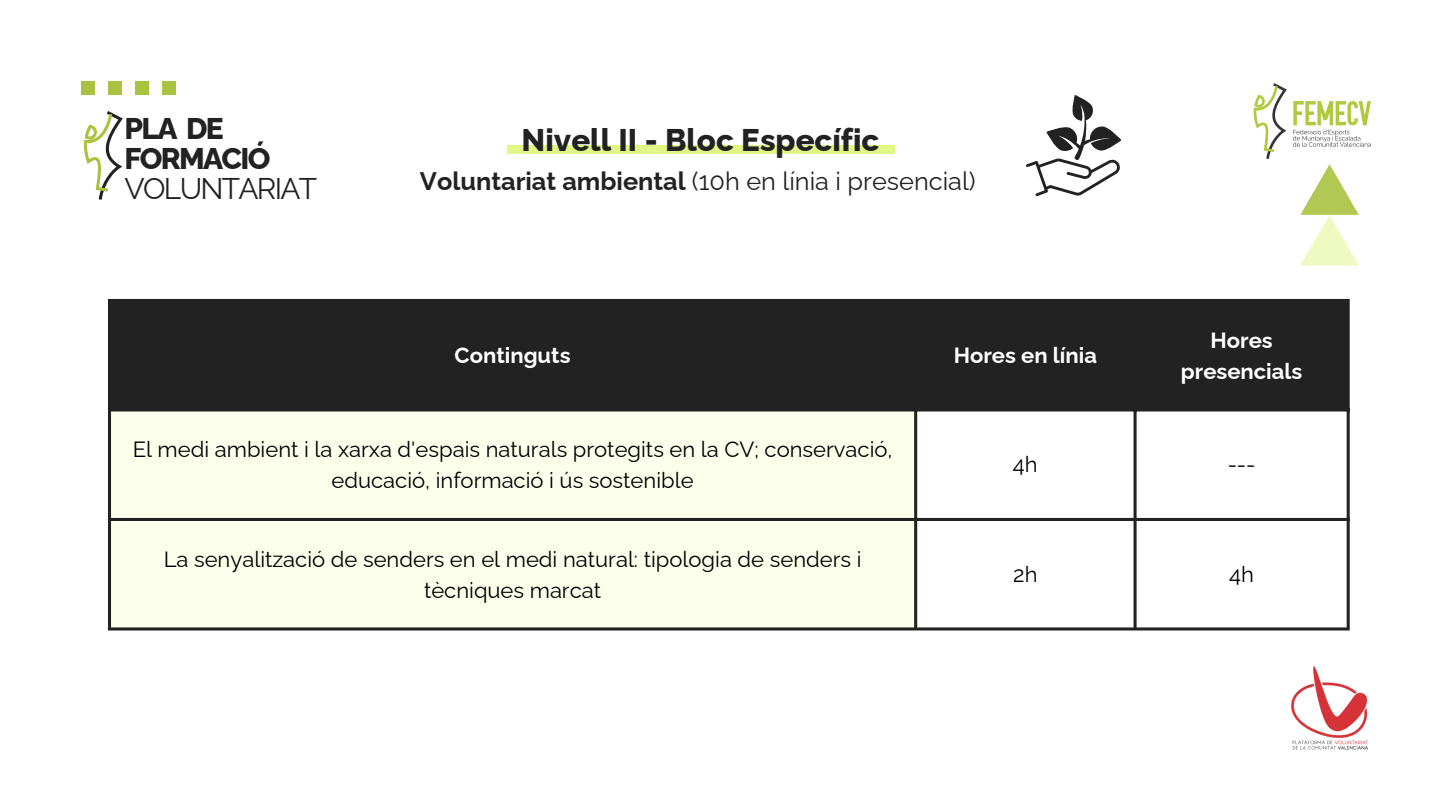
<style>
.page{position:relative;width:1440px;height:810px;background:#fff}
.page>*{position:absolute;margin:0;border:0;box-sizing:border-box;transform-origin:0 0}
.t1{font:800 31.3px "Raleway";color:#232222}
.t2{font:800 29.9px/29.8px "Raleway";letter-spacing:-.06em;color:#232222}
.t3{font:25.3px "Raleway";color:#232222}
.t4{font:22px/30.8px "Raleway";color:#000;text-align:center}
.t5{font:700 22px/30.8px "Raleway";color:#fff;text-align:center}
.s1{font-weight:400}
.s2{font-weight:700}
</style>
<div class="page">
<div style="left:81px;top:81px;width:14px;height:14px;background:#a9c23f"></div>
<div style="left:108px;top:81px;width:14px;height:14px;background:#a9c23f"></div>
<div style="left:135px;top:81px;width:14px;height:14px;background:#a9c23f"></div>
<div style="left:162px;top:81px;width:14px;height:14px;background:#a9c23f"></div>
<svg style="left:1026px;top:95px;width:95px;height:101px"></svg>
<div style="left:111px;top:302px;width:1236px;height:106px;background:#232222"></div>
<div style="left:111px;top:412px;width:803px;height:215px;background:#fbffec"></div>
<hr style="left:108px;top:302px;width:3px;height:325px;background:#232222">
<hr style="left:914px;top:302px;width:3px;height:325px;background:#232222">
<hr style="left:1134px;top:302px;width:3px;height:325px;background:#232222">
<hr style="left:1347px;top:302px;width:3px;height:325px;background:#232222">
<hr style="left:108px;top:299px;width:1242px;height:3px;background:#232222">
<svg style="left:111px;top:408px;width:1236px;height:4px;background:#3d3d3b"></svg>
<hr style="left:108px;top:518px;width:1242px;height:3px;background:#232222">
<svg style="left:108px;top:627px;width:1242px;height:4px;background:#565654"></svg>
<svg style="left:1300px;top:164px;width:59px;height:101px"></svg>
<svg style="left:1293px;top:101px;width:78px;height:46px"></svg>
<svg style="left:1254px;top:83px;width:33px;height:76px"></svg>
<img style="left:1291px;top:666px;width:78px;height:84px">
<svg style="left:84px;top:111px;width:39px;height:89px"></svg>
<div style="left:507px;top:145px;width:388px;height:9px;background:#e0f685"></div>
<p class="t2" style="left:125px;top:114px;width:194px">PLA DE<br>FORMACIÓ<br><span class="s1">VOLUNTARIAT</span></p>
<p class="t1" style="left:522px;top:121px;width:359px">Nivell II - Bloc Específic</p>
<p class="t3" style="left:420px;top:166px;width:557px"><span class="s2">Voluntariat ambiental</span> (10h en línia i presencial)</p>
<p class="t5" style="left:455px;top:340px;width:117px">Continguts</p>
<h1 class="t5" style="left:954px;top:340px;width:145px">Hores en línia</h1>
<h2 class="t5" style="left:1181px;top:325px;width:123px">Hores presencials</h2>
<p class="t4" style="left:133px;top:434px;width:761px">El medi ambient i la xarxa d'espais naturals protegits en la CV; conservació, educació, informació i ús sostenible</p>
<p class="t4" style="left:164px;top:544px;width:699px">La senyalització de senders en el medi natural: tipologia de senders i tècniques marcat</p>
<p class="t4" style="left:1013px;top:449px;width:26px">4h</p>
<p class="t4" style="left:1228px;top:449px;width:29px">---</p>
<p class="t4" style="left:1013px;top:559px;width:26px">2h</p>
<p class="t4" style="left:1229px;top:559px;width:26px">4h</p>
</div>
